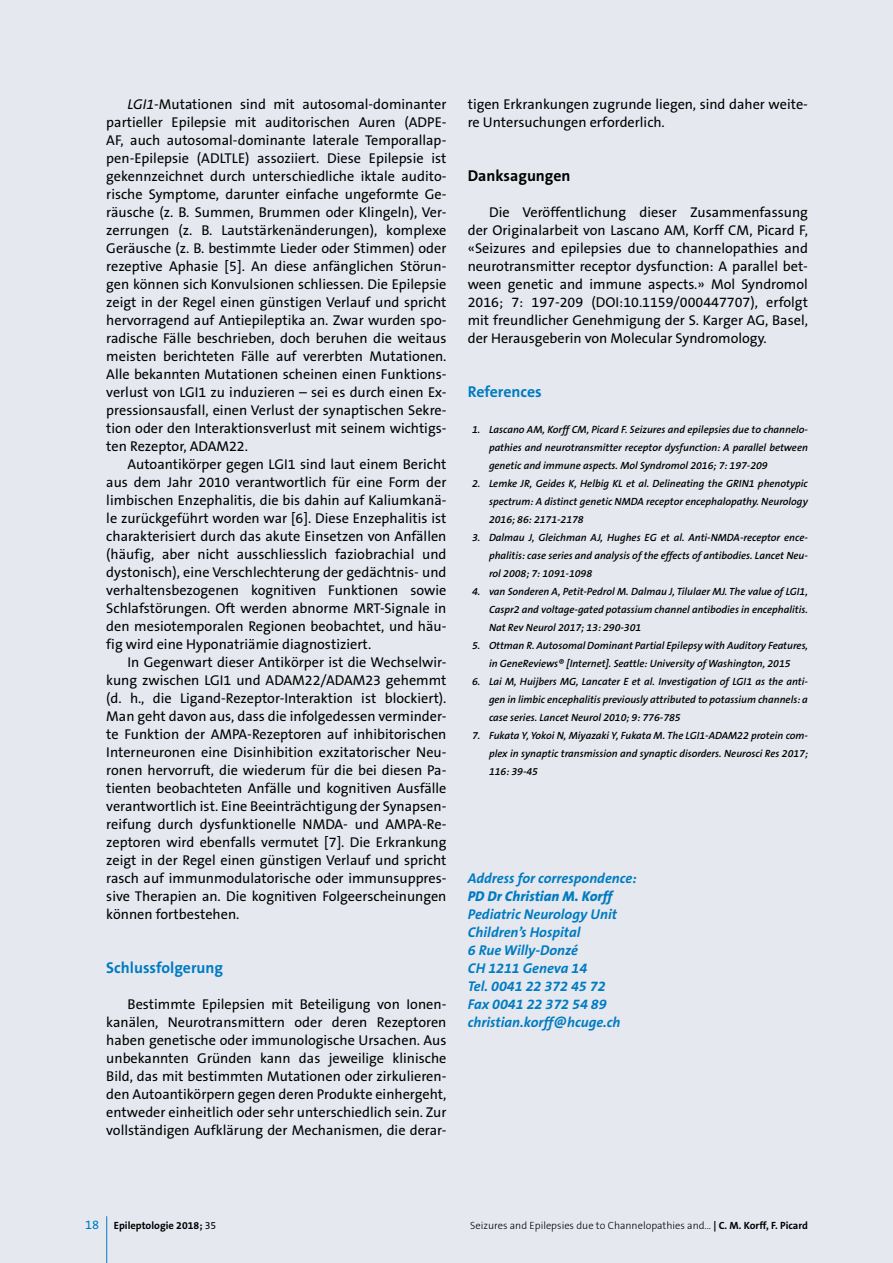
<style>
.page{position:relative;width:893px;height:1263px;background:#e5e9ef}
.page>*{position:absolute;margin:0;border:0;box-sizing:border-box;transform-origin:0 0}
.t1{font:700 15.75px "The Sans B W7";color:#007bc2}
.t2{font:700 15.75px "The Sans B W7";color:#000}
.t3{font:14.25px/18px "The Sans B W5 Plain";color:#000;text-align:justify}
.t4{font:italic 700 14.25px/18px "The Sans B W7";color:#007bc2}
.t5{font:italic 800 14.25px "The Sans B W8";color:#007bc2}
.t6{font:italic 600 10.5px/18px "The Sans B W6";color:#000;text-align:justify}
.t7{font:300 10.5px "The Sans B W3";color:#000}
.t8{font:700 10.5px "The Sans B W7";color:#000}
.s1{font-style:italic}
.s2{font-family:"The Sans B W5 Plain";font-weight:400;font-size:12.75px;color:#007bc2}
.s3{font-family:"The Sans B W5 Plain";font-weight:400}
.s4{font-family:"The Sans B W7";font-weight:700}
</style>
<div class="page">
<hr style="left:106px;top:1216px;width:1px;height:47px;background:#007bc2">
<p class="t3" style="left:106px;top:96px;width:342px;text-indent:21px"><span class="s1">LGI1</span>-Mutationen sind mit autosomal-dominanter partieller Epilepsie mit auditorischen Auren (ADPE-AF, auch autosomal-dominante laterale Temporallap&shy;pen-Epilepsie (ADLTLE) assoziiert. Diese Epilepsie ist gekennzeichnet durch unterschiedliche iktale audito&shy;rische Symptome, darunter einfache ungeformte Ge&shy;räusche (z. B. Summen, Brummen oder Klingeln), Ver&shy;zerrungen (z. B. Lautstärkenänderungen), komplexe Geräusche (z. B. bestimmte Lieder oder Stimmen) oder rezeptive Aphasie [5]. An diese anfänglichen Störun&shy;gen können sich Konvulsionen schliessen. Die Epilepsie zeigt in der Regel einen günstigen Verlauf und spricht hervorragend auf Antiepileptika an. Zwar wurden spo&shy;radische Fälle beschrieben, doch beruhen die weitaus meisten berichteten Fälle auf vererbten Mutationen.<br>Alle bekannten Mutationen scheinen einen Funktions&shy;verlust von LGI1 zu induzieren – sei es durch einen Ex&shy;pressionsausfall, einen Verlust der synaptischen Sekre&shy;tion oder den Interaktionsverlust mit seinem wichtigs&shy;ten Rezeptor, ADAM22.</p>
<p class="t3" style="left:106px;top:456px;width:342px;text-indent:21px">Autoantikörper gegen LGI1 sind laut einem Bericht aus dem Jahr 2010 verantwortlich für eine Form der limbischen Enzephalitis, die bis dahin auf Kaliumkanä&shy;le zurückgeführt worden war [6]. Diese Enzephalitis ist charakterisiert durch das akute Einsetzen von Anfällen (häufig, aber nicht ausschliesslich faziobrachial und dystonisch), eine Verschlechterung der gedächtnis- und verhaltensbezogenen kognitiven Funktionen sowie Schlafstörungen. Oft werden abnorme MRT-Signale in den mesiotemporalen Regionen beobachtet, und häu&shy;fig wird eine Hyponatriämie diagnostiziert.</p>
<p class="t3" style="left:106px;top:653px;width:342px;text-indent:21px">In Gegenwart dieser Antikörper ist die Wechselwir&shy;kung zwischen LGI1 und ADAM22/ADAM23 gehemmt (d. h., die Ligand-Rezeptor-Interaktion ist blockiert).<br>Man geht davon aus, dass die infolgedessen verminder&shy;te Funktion der AMPA-Rezeptoren auf inhibitorischen Interneuronen eine Disinhibition exzitatorischer Neu&shy;ronen hervorruft, die wiederum für die bei diesen Pa&shy;tienten beobachteten Anfälle und kognitiven Ausfälle verantwortlich ist. Eine Beeinträchtigung der Synapsen&shy;reifung durch dysfunktionelle NMDA- und AMPA-Re&shy;zeptoren wird ebenfalls vermutet [7]. Die Erkrankung zeigt in der Regel einen günstigen Verlauf und spricht rasch auf immunmodulatorische oder immunsuppres&shy;sive Therapien an. Die kognitiven Folgeerscheinungen können fortbestehen.</p>
<p class="t1" style="left:106px;top:958px;width:118px">Schlussfolgerung</p>
<p class="t3" style="left:106px;top:996px;width:342px;text-indent:21px">Bestimmte Epilepsien mit Beteiligung von Ionen&shy;kanälen, Neurotransmittern oder deren Rezeptoren haben genetische oder immunologische Ursachen. Aus unbekannten Gründen kann das jeweilige klinische Bild, das mit bestimmten Mutationen oder zirkulieren&shy;den Autoantikörpern gegen deren Produkte einhergeht, entweder einheitlich oder sehr unterschiedlich sein. Zur vollständigen Aufklärung der Mechanismen, die derar-</p>
<p class="t3" style="left:468px;top:96px;width:342px">tigen Erkrankungen zugrunde liegen, sind daher weite&shy;re Untersuchungen erforderlich.</p>
<p class="t2" style="left:468px;top:166px;width:104px">Danksagungen</p>
<p class="t3" style="left:468px;top:204px;width:342px;text-indent:21px">Die Veröffentlichung dieser Zusammenfassung der Originalarbeit von Lascano AM, Korff CM, Picard F, «Seizures and epilepsies due to channelopathies and neurotransmitter receptor dysfunction: A parallel bet&shy;ween genetic and immune aspects.» Mol Syndromol 2016; 7: 197-209 (DOI:10.1159/000447707), erfolgt mit freundlicher Genehmigung der S. Karger AG, Basel, der Herausgeberin von Molecular Syndromology.</p>
<p class="t1" style="left:468px;top:382px;width:76px">References</p>
<p class="t6" style="left:489px;top:421px;width:320px;text-indent:-17px">1. Lascano AM, Korff CM, Picard F. Seizures and epilepsies due to channelo&shy;pathies and neurotransmitter receptor dysfunction: A parallel between genetic and immune aspects. Mol Syndromol 2016; 7: 197-209</p>
<p class="t6" style="left:489px;top:475px;width:320px;text-indent:-17px">2. Lemke JR, Geides K, Helbig KL et al. Delineating the GRIN1 phenotypic spectrum: A distinct genetic NMDA receptor encephalopathy. Neurology 2016; 86: 2171-2178</p>
<p class="t6" style="left:489px;top:529px;width:320px;text-indent:-17px">3. Dalmau J, Gleichman AJ, Hughes EG et al. Anti-NMDA-receptor ence&shy;phalitis: case series and analysis of the effects of antibodies. Lancet Neu&shy;rol 2008; 7: 1091-1098</p>
<p class="t6" style="left:489px;top:583px;width:320px;text-indent:-17px">4. van Sonderen A, Petit-Pedrol M. Dalmau J, Tilulaer MJ. The value of LGI1, Caspr2 and voltage-gated potassium channel antibodies in encephalitis.<br>Nat Rev Neurol 2017; 13: 290-301</p>
<p class="t6" style="left:472px;top:637px;width:337px;text-align:center">5. Ottman R. Autosomal Dominant Partial Epilepsy with Auditory Features, in GeneReviews® [Internet]. Seattle: University of Washington, 2015</p>
<p class="t6" style="left:489px;top:673px;width:320px;text-indent:-17px">6. Lai M, Huijbers MG, Lancater E et al. Investigation of LGI1 as the anti&shy;gen in limbic encephalitis previously attributed to potassium channels: a case series. Lancet Neurol 2010; 9: 776-785</p>
<p class="t6" style="left:489px;top:727px;width:321px;text-indent:-17px">7. Fukata Y, Yokoi N, Miyazaki Y, Fukata M. The LGI1-ADAM22 protein com&shy;plex in synaptic transmission and synaptic disorders. Neurosci Res 2017; 116: 39-45</p>
<p class="t4" style="left:468px;top:870px;width:170px">Address for correspondence:</p>
<p class="t5" style="left:468px;top:887px;width:146px">PD Dr Christian M. Korff</p>
<p class="t4" style="left:468px;top:906px;width:154px">Pediatric Neurology Unit<br>Children’s Hospital<br>6 Rue Willy-Donzé<br>CH 1211 Geneva 14<br>Tel. 0041 22 372 45 72<br>Fax 0041 22 372 54 89 christian.korff@hcuge.ch</p>
<p class="t8" style="left:85px;top:1218px;width:133px"><span class="s2">18</span> Epileptologie 2018; <span class="s3">35</span></p>
<p class="t7" style="left:470px;top:1218px;width:339px">Seizures and Epilepsies due to Channelopathies and... <span class="s4">| C. M. Korff, F. Picard</span></p>
</div>
